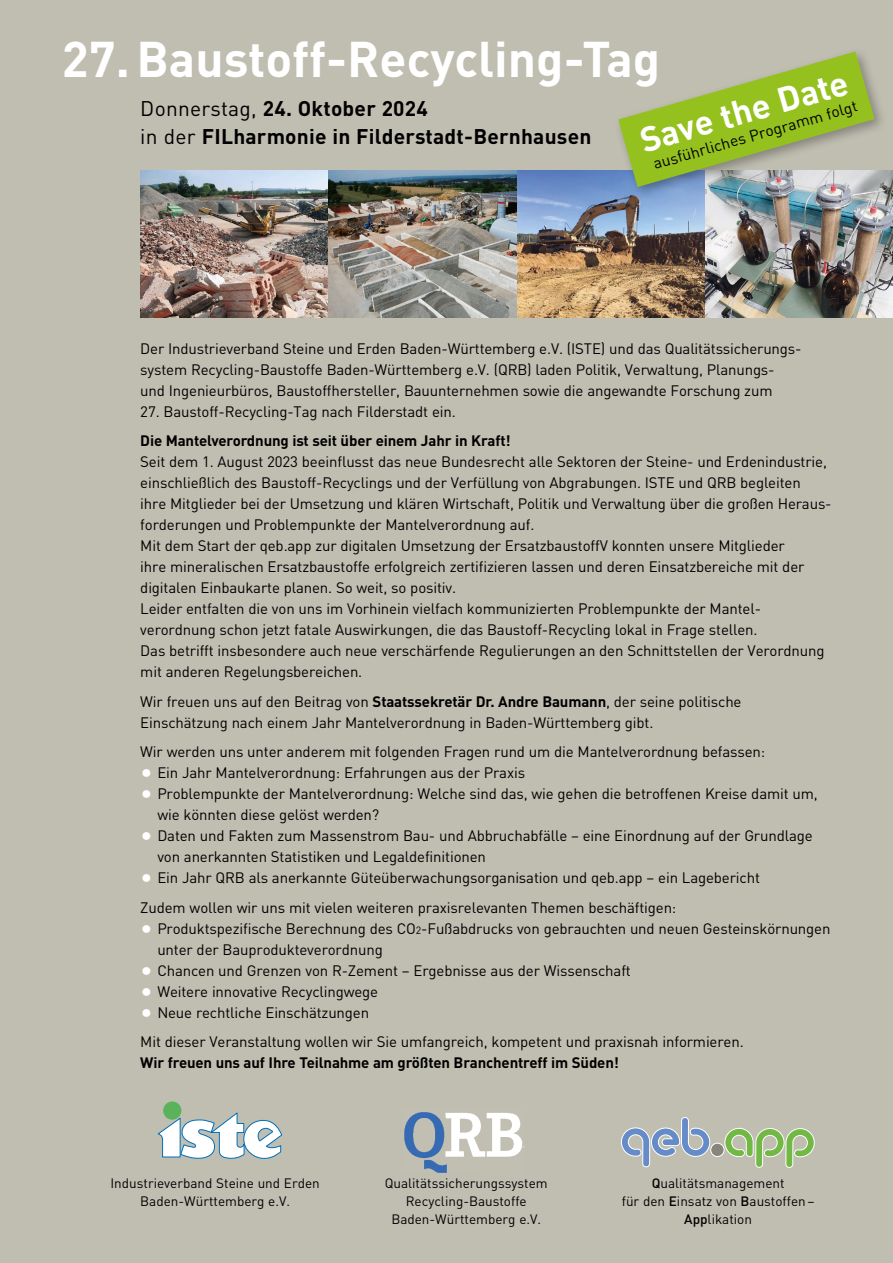
<style>
.page{position:relative;width:893px;height:1263px;background:#c0beb1}
.page>*{position:absolute;margin:0;border:0;box-sizing:border-box;transform-origin:0 0}
.t1{font:700 49.5px "DIN";color:#fff}
.t2{font:700 34.5px "DIN";color:#fff}
.t3{font:700 21px/28.5px "DIN";letter-spacing:.01em;color:#000}
.t4{font:15.75px "DIN";color:#000}
.t5{font:15px/21px "DIN";letter-spacing:-.01em;color:#000}
.t6{font:700 15px "DIN";letter-spacing:-.01em;color:#000}
.t7{font:13.5px/18px "DIN";color:#000;text-align:center}
.s1{font-weight:400}
.s2{font-weight:700}
.s3{font-size:24px;color:#fff}
.s4{font-size:10.5px}
.s5{font-weight:500}
</style>
<div class="page">
<svg style="left:454px;top:1112px;width:71px;height:45px"></svg>
<img style="left:404px;top:1112px;width:50px;height:61px">
<img style="left:516px;top:171px;width:377px;height:146px">
<img style="left:140px;top:171px;width:188px;height:146px">
<img style="left:328px;top:171px;width:188px;height:146px">
<svg style="left:724px;top:1128px;width:91px;height:40px"></svg>
<svg style="left:621px;top:1117px;width:89px;height:51px"></svg>
<div style="left:711px;top:1143px;width:13px;height:13px;background:#87867c;border-radius:50%"></div>
<div style="left:710px;top:1143px;width:14px;height:14px;border:1px solid #fff;border-radius:50%"></div>
<div style="left:163px;top:1101px;width:18px;height:19px;background:#5ab35b;border-radius:50%"></div>
<svg style="left:157px;top:1111px;width:125px;height:48px"></svg>
<div style="left:614px;top:47px;width:274px;height:153px;background:#000;opacity:.3"></div>
<svg style="left:618px;top:52px;width:257px;height:135px"></svg>
<h1 class="t1" style="left:62px;top:26px;width:600px">27.Baustoff-Recycling-Tag</h1>
<h3 class="t3" style="left:140px;top:93px;width:453px"><span class="s1">Donnerstag,</span> 24. Oktober 2024<br><span class="s1">in der</span> FILharmonie in Filderstadt-Bernhausen</h3>
<h2 class="t2" style="left:635px;top:119px;width:216px;rotate:-16deg">Save the Date</h2>
<p class="t4" style="left:651px;top:154px;width:213px;rotate:-16deg">ausführliches Programm folgt</p>
<p class="t5" style="left:140px;top:337px;width:663px">Der Industrieverband Steine und Erden Baden-Württemberg e.V. (ISTE) und das Qualitätssicherungs&shy;system Recycling-Baustoffe Baden-Württemberg e.V. (QRB) laden Politik, Verwaltung, Planungs&shy;und Ingenieurbüros, Baustoffhersteller, Bauunternehmen sowie die angewandte Forschung zum</p>
<p class="t5" style="left:140px;top:400px;width:317px">27. Baustoff-Recycling-Tag nach Filderstadt ein.</p>
<p class="t6" style="left:140px;top:431px;width:372px">Die Mantelverordnung ist seit über einem Jahr in Kraft!</p>
<p class="t5" style="left:140px;top:451px;width:693px">Seit dem 1. August 2023 beeinflusst das neue Bundesrecht alle Sektoren der Steine- und Erdenindustrie, einschließlich des Baustoff-Recyclings und der Verfüllung von Abgrabungen. ISTE und QRB begleiten<br>ihre Mitglieder bei der Umsetzung und klären Wirtschaft, Politik und Verwaltung über die großen Heraus&shy;forderungen und Problempunkte der Mantelverordnung auf.<br>Mit dem Start der qeb.app zur digitalen Umsetzung der ErsatzbaustoffV konnten unsere Mitglieder<br>ihre mineralischen Ersatzbaustoffe erfolgreich zertifizieren lassen und deren Einsatzbereiche mit der digitalen Einbaukarte planen. So weit, so positiv.<br>Leider entfalten die von uns im Vorhinein vielfach kommunizierten Problempunkte der Mantel&shy;verordnung schon jetzt fatale Auswirkungen, die das Baustoff-Recycling lokal in Frage stellen.<br>Das betrifft insbesondere auch neue verschärfende Regulierungen an den Schnittstellen der Verordnung mit anderen Regelungsbereichen.</p>
<p class="t5" style="left:140px;top:690px;width:603px">Wir freuen uns auf den Beitrag von <span class="s2">Staatssekretär Dr. Andre Baumann</span>, der seine politische<br>Einschätzung nach einem Jahr Mantelverordnung in Baden-Württemberg gibt.</p>
<p class="t5" style="left:140px;top:741px;width:626px">Wir werden uns unter anderem mit folgenden Fragen rund um die Mantelverordnung befassen:</p>
<p class="t5" style="left:140px;top:762px;width:386px"><span class="s3">•</span> Ein Jahr Mantelverordnung: Erfahrungen aus der Praxis</p>
<p class="t5" style="left:157px;top:783px;width:662px;text-indent:-17px"><span class="s3">•</span> Problempunkte der Mantelverordnung: Welche sind das, wie gehen die betroffenen Kreise damit um, wie könnten diese gelöst werden?</p>
<p class="t5" style="left:157px;top:825px;width:657px;text-indent:-17px"><span class="s3">•</span> Daten und Fakten zum Massenstrom Bau- und Abbruchabfälle – eine Einordnung auf der Grundlage von anerkannten Statistiken und Legaldefinitionen</p>
<p class="t5" style="left:140px;top:863px;width:621px;line-height:29.5px"><span class="s3">•</span> Ein Jahr QRB als anerkannte Güteüberwachungsorganisation und qeb.app – ein Lagebericht<br>Zudem wollen wir uns mit vielen weiteren praxisrelevanten Themen beschäftigen:</p>
<p class="t5" style="left:157px;top:917px;width:675px;text-indent:-17px"><span class="s3">•</span> Produktspezifische Berechnung des CO<span class="s4">2</span>-Fußabdrucks von gebrauchten und neuen Gesteinskörnungen unter der Bauprodukteverordnung</p>
<p class="t5" style="left:140px;top:959px;width:492px"><span class="s3">•</span> Chancen und Grenzen von R-Zement – Ergebnisse aus der Wissenschaft</p>
<p class="t5" style="left:140px;top:980px;width:239px"><span class="s3">•</span> Weitere innovative Recyclingwege</p>
<p class="t5" style="left:140px;top:997px;width:605px;line-height:29.5px"><span class="s3">•</span> Neue rechtliche Einschätzungen<br>Mit dieser Veranstaltung wollen wir Sie umfangreich, kompetent und praxisnah informieren.</p>
<p class="t6" style="left:140px;top:1053px;width:480px">Wir freuen uns auf Ihre Teilnahme am größten Branchentreff im Süden!</p>
<p class="t7" style="left:111px;top:1174px;width:211px">Industrieverband Steine und Erden<br>Baden-Württemberg e.V.</p>
<p class="t7" style="left:385px;top:1174px;width:164px">Qualitätssicherungssystem<br>Recycling-Baustoffe<br>Baden-Württemberg e.V.</p>
<p class="t7" style="left:622px;top:1174px;width:194px"><span class="s5">Q</span>ualitätsmanagement<br>für den <span class="s5">E</span>insatz von <span class="s5">B</span>austoffen–<br><span class="s5">App</span>likation</p>
</div>
